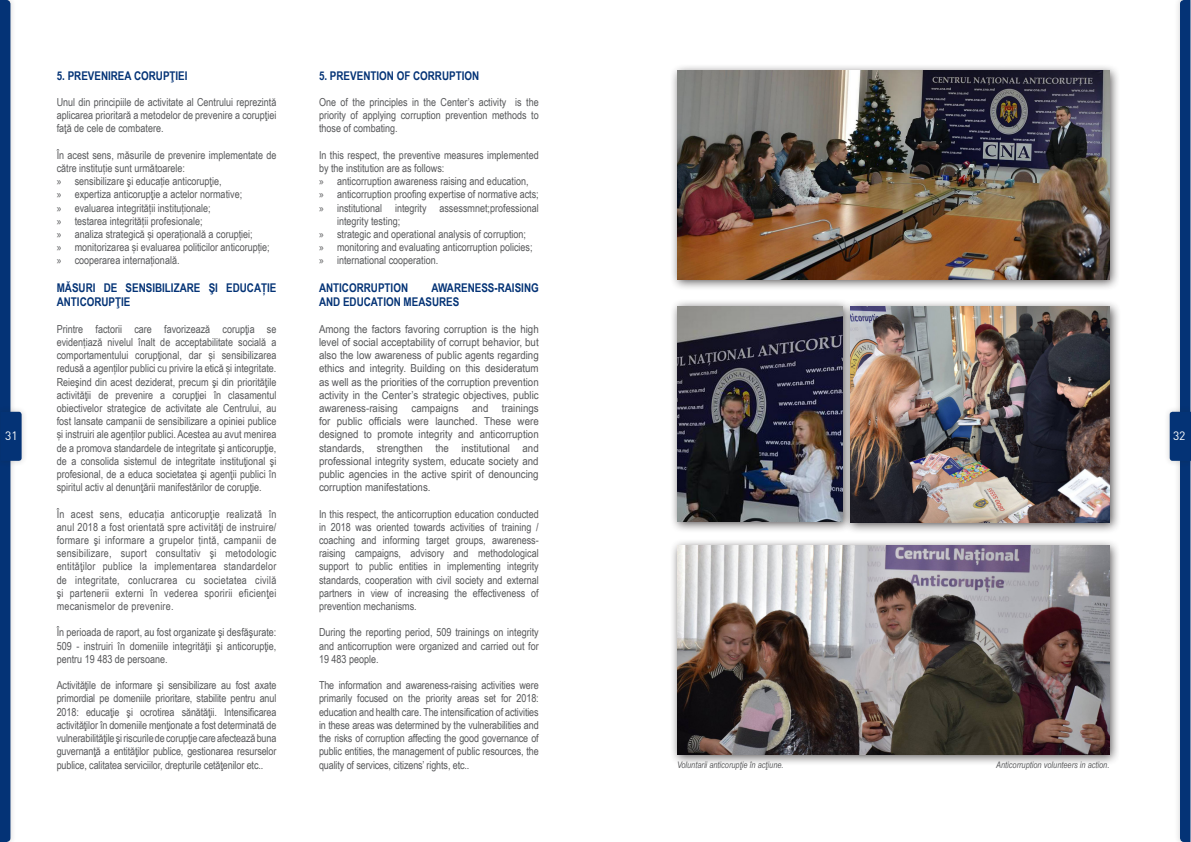
<style>
.page{position:relative;width:1191px;height:842px;background:#fff}
.page>*{position:absolute;margin:0;border:0;box-sizing:border-box;transform-origin:0 0}
.t1{font:700 12px/14.4px "Arial Narrow";color:#043376}
.t2{font:12px "DIN Pro";color:#fff}
.t3{font:11px/13.2px "Arial Narrow";color:#57585a;text-align:justify}
.t4{font:11px/13.2px "Arial Narrow";color:#57585a;text-align:justify;scale:1.08 1}
.t5{font:italic 9px "Arial Narrow";color:#57585a}
.s1{font-family:"Myriad Pro"}
</style>
<div class="page">
<div style="left:0;top:406px;width:28px;height:61px;background:#231f20;opacity:.2"></div>
<svg style="left:0;top:0;width:22px;height:842px"></svg>
<div style="left:1163px;top:406px;width:28px;height:61px;background:#fafafa"></div>
<svg style="left:1169px;top:0;width:22px;height:842px"></svg>
<div style="left:669px;top:63px;width:452px;height:228px;background:#231f20;opacity:.75"></div>
<img style="left:677px;top:71px;width:432px;height:208px">
<div style="left:669px;top:299px;width:184px;height:234px;background:#231f20;opacity:.75"></div>
<img style="left:677px;top:306px;width:165px;height:216px">
<div style="left:842px;top:299px;width:278px;height:235px;background:#231f20;opacity:.75"></div>
<img style="left:850px;top:307px;width:259px;height:215px">
<div style="left:669px;top:538px;width:452px;height:228px;background:#231f20;opacity:.75"></div>
<img style="left:677px;top:546px;width:432px;height:208px">
<p class="t2" style="left:5px;top:426px;width:14px">31</p>
<p class="t1" style="left:57px;top:68px;width:132px">5. PREVENIREA CORUPŢIEI</p>
<p class="t3" style="left:57px;top:95px;width:221px">Unul din principiile de activitate al Centrului reprezintă aplicarea prioritară a metodelor de prevenire a corupţiei faţă de cele de combatere.</p>
<p class="t3" style="left:57px;top:148px;width:221px;text-align:left">În acest sens, măsurile de prevenire implementate de către instituție sunt următoarele:<br><span class="s1">»</span> sensibilizare şi educație anticorupţie,<br><span class="s1">»</span> expertiza anticorupţie a actelor normative;<br><span class="s1">»</span> evaluarea integrității instituționale;<br><span class="s1">»</span> testarea integrității profesionale;<br><span class="s1">»</span> analiza strategică și operațională a corupției;<br><span class="s1">»</span> monitorizarea și evaluarea politicilor anticorupție; <span class="s1">»</span> cooperarea internațională.</p>
<p class="t1" style="left:57px;top:280px;width:221px">MĂSURI DE SENSIBILIZARE ŞI EDUCAȚIE<br>ANTICORUPŢIE</p>
<p class="t3" style="left:57px;top:322px;width:221px">Printre factorii care favorizează corupţia se evidențiază nivelul înalt de acceptabilitate socială a comportamentului corupţional, dar și sensibilizarea redusă a agenților publici cu privire la etică și integritate.<br>Reieşind din acest deziderat, precum şi din priorităţile activităţii de prevenire a corupţiei în clasamentul obiectivelor strategice de activitate ale Centrului, au fost lansate campanii de sensibilizare a opiniei publice și instruiri ale agenților publici. Acestea au avut menirea de a promova standardele de integritate şi anticorupţie, de a consolida sistemul de integritate instituţional şi profesional, de a educa societatea şi agenţii publici în spiritul activ al denunţării manifestărilor de corupţie.</p>
<p class="t3" style="left:57px;top:507px;width:221px">În acest sens, educația anticorupţie realizată în anul 2018 a fost orientată spre activităţi de instruire/ formare şi informare a grupelor țintă, campanii de sensibilizare, suport consultativ şi metodologic entităţilor publice la implementarea standardelor de integritate, conlucrarea cu societatea civilă şi partenerii externi în vederea sporirii eficienţei mecanismelor de prevenire.</p>
<p class="t3" style="left:57px;top:626px;width:221px">În perioada de raport, au fost organizate şi desfăşurate:<br>509 - instruiri în domeniile integrităţii şi anticorupţie, pentru 19 483 de persoane.</p>
<p class="t3" style="left:57px;top:678px;width:221px">Activităţile de informare şi sensibilizare au fost axate primordial pe domeniile prioritare, stabilite pentru anul 2018: educaţie şi ocrotirea sănătăţii. Intensificarea activităţilor în domeniile menţionate a fost determinată de vulnerabilităţile şi riscurile de corupţie care afectează buna guvernanţă a entităţilor publice, gestionarea resurselor publice, calitatea serviciilor, drepturile cetăţenilor etc..</p>
<p class="t1" style="left:319px;top:68px;width:162px">5. PREVENTION OF CORRUPTION</p>
<p class="t3" style="left:319px;top:95px;width:221px">One of the principles in the Center’s activity is the priority of applying corruption prevention methods to those of combating.</p>
<p class="t3" style="left:319px;top:148px;width:221px">In this respect, the preventive measures implemented</p>
<p class="t3" style="left:319px;top:161px;width:127px">by the institution are as follows:</p>
<p class="t3" style="left:319px;top:174px;width:211px"><span class="s1">»</span> anticorruption awareness raising and education,</p>
<p class="t3" style="left:319px;top:188px;width:221px"><span class="s1">»</span> anticorruption proofing expertise of normative acts;</p>
<p class="t3" style="left:319px;top:201px;width:221px"><span class="s1">»</span> institutional integrity assessmnet;professional</p>
<p class="t3" style="left:337px;top:214px;width:65px">integrity testing;</p>
<p class="t3" style="left:319px;top:227px;width:209px"><span class="s1">»</span> strategic and operational analysis of corruption;</p>
<p class="t3" style="left:319px;top:240px;width:215px"><span class="s1">»</span> monitoring and evaluating anticorruption policies;</p>
<p class="t3" style="left:319px;top:254px;width:121px"><span class="s1">»</span> international cooperation.</p>
<p class="t1" style="left:319px;top:280px;width:91px">ANTICORRUPTION</p>
<p class="t1" style="left:319px;top:280px;width:221px;text-indent:113px">AWARENESS-RAISING<br>AND EDUCATION MEASURES</p>
<p class="t4" style="left:319px;top:322px;width:205px">Among the factors favoring corruption is the high level of social acceptability of corrupt behavior, but also the low awareness of public agents regarding ethics and integrity. Building on this desideratum as well as the priorities of the corruption prevention activity in the Center’s strategic objectives, public awareness-raising campaigns and trainings for public officials were launched. These were designed to promote integrity and anticorruption standards, strengthen the institutional and professional integrity system, educate society and public agencies in the active spirit of denouncing corruption manifestations.</p>
<p class="t3" style="left:319px;top:507px;width:221px">In this respect, the anticorruption education conducted in 2018 was oriented towards activities of training / coaching and informing target groups, awareness&shy;raising campaigns, advisory and methodological support to public entities in implementing integrity standards, cooperation with civil society and external partners in view of increasing the effectiveness of prevention mechanisms.</p>
<p class="t3" style="left:319px;top:626px;width:221px">During the reporting period, 509 trainings on integrity and anticorruption were organized and carried out for 19 483 people.</p>
<p class="t3" style="left:319px;top:678px;width:221px">The information and awareness-raising activities were primarily focused on the priority areas set for 2018: education and health care. The intensification of activities in these areas was determined by the vulnerabilities and the risks of corruption affecting the good governance of public entities, the management of public resources, the quality of services, citizens’ rights, etc..</p>
<p class="t2" style="left:1173px;top:426px;width:14px">32</p>
<p class="t5" style="left:677px;top:758px;width:108px">Voluntarii anticorupţie în acţiune.</p>
<p class="t5" style="left:996px;top:758px;width:115px">Anticorruption volunteers in action.</p>
</div>
